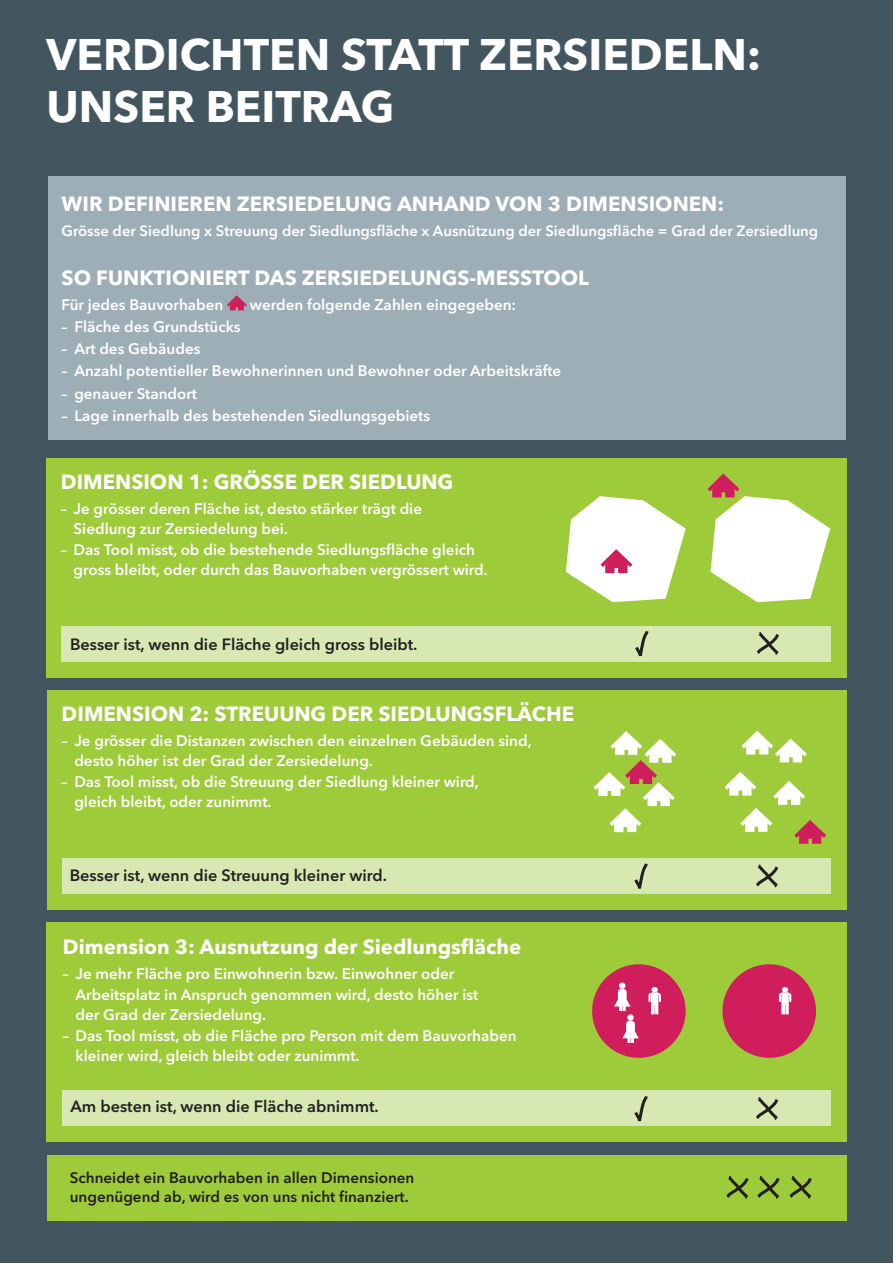
<style>
.page{position:relative;width:893px;height:1263px;background:#435660}
.page>*{position:absolute;margin:0;border:0;box-sizing:border-box;transform-origin:0 0}
.t1{font:700 43.8px/51.4px "Avenir Next LT Pro";color:#fff}
.t2{font:700 20.4px "Avenir Next LT Pro";color:#fff}
.t3{font:600 16.2px "Avenir Next LT Pro";color:#231f20}
.t4{font:600 15.15px/20.4px "Avenir Next LT Pro";color:#fff}
.t5{font:600 15.15px/19.5px "Avenir Next LT Pro";color:#231f20}
.t6{font:600 14.85px "Avenir Next LT Pro";color:#fff}
</style>
<div class="page">
<div style="left:46px;top:458px;width:801px;height:219px;background:#9ecb3a"></div>
<div style="left:61px;top:626px;width:769px;height:36px;background:#d8e8b2"></div>
<svg style="left:635px;top:631px;width:14px;height:26px"></svg>
<svg style="left:756px;top:632px;width:23px;height:23px"></svg>
<div style="left:47px;top:690px;width:799px;height:219px;background:#9ecb3a"></div>
<div style="left:63px;top:858px;width:768px;height:36px;background:#d8e8b2"></div>
<svg style="left:634px;top:863px;width:14px;height:26px"></svg>
<svg style="left:756px;top:864px;width:23px;height:24px"></svg>
<div style="left:47px;top:1155px;width:799px;height:65px;background:#9ecb3a"></div>
<svg style="left:726px;top:1176px;width:86px;height:23px"></svg>
<div style="left:47px;top:923px;width:800px;height:219px;background:#9ecb3a"></div>
<div style="left:63px;top:1090px;width:768px;height:36px;background:#d8e8b2"></div>
<svg style="left:634px;top:1096px;width:14px;height:26px"></svg>
<svg style="left:756px;top:1097px;width:23px;height:23px"></svg>
<svg style="left:593px;top:731px;width:84px;height:101px"></svg>
<svg style="left:741px;top:730px;width:66px;height:32px"></svg>
<svg style="left:724px;top:771px;width:102px;height:73px"></svg>
<svg style="left:566px;top:496px;width:120px;height:106px"></svg>
<svg style="left:707px;top:473px;width:123px;height:129px"></svg>
<div style="left:48px;top:177px;width:797px;height:263px;background:#9eaeb7"></div>
<svg style="left:227px;top:295px;width:20px;height:15px"></svg>
<div style="left:592px;top:964px;width:94px;height:94px;background:#d01d5c;border-radius:50%"></div>
<svg style="left:649px;top:987px;width:12px;height:27px"></svg>
<svg style="left:614px;top:982px;width:25px;height:61px"></svg>
<div style="left:722px;top:964px;width:94px;height:94px;background:#d01d5c;border-radius:50%"></div>
<svg style="left:779px;top:987px;width:12px;height:27px"></svg>
<h1 class="t1" style="left:47px;top:29px;width:716px">VERDICHTEN STATT ZERSIEDELN:<br>UNSER BEITRAG</h1>
<h2 class="t2" style="left:62px;top:191px;width:664px">WIR DEFINIEREN ZERSIEDELUNG ANHAND VON 3 DIMENSIONEN:</h2>
<p class="t6" style="left:62px;top:221px;width:758px">Grösse der Siedlung x Streuung der Siedlungsfläche x Ausnützung der Siedlungsfläche = Grad der Zersiedlung</p>
<h2 class="t2" style="left:62px;top:265px;width:529px">SO FUNKTIONIERT DAS ZERSIEDELUNGS-MESSTOOL</h2>
<p class="t4" style="left:62px;top:294px;width:163px">Für jedes Bauvorhaben</p>
<p class="t4" style="left:250px;top:294px;width:268px">werden folgende Zahlen eingegeben:</p>
<p class="t4" style="left:62px;top:316px;width:180px">– Fläche des Grundstücks</p>
<p class="t4" style="left:62px;top:338px;width:140px">– Art des Gebäudes</p>
<p class="t4" style="left:62px;top:361px;width:501px">– Anzahl potentieller Bewohnerinnen und Bewohner oder Arbeitskräfte</p>
<p class="t4" style="left:62px;top:383px;width:137px">– genauer Standort</p>
<p class="t4" style="left:62px;top:405px;width:370px">– Lage innerhalb des bestehenden Siedlungsgebiets</p>
<h2 class="t2" style="left:61px;top:469px;width:394px">DIMENSION 1: GRÖSSE DER SIEDLUNG</h2>
<p class="t4" style="left:74px;top:498px;width:350px;text-indent:-13px">– Je grösser deren Fläche ist, desto stärker trägt die<br>Siedlung zur Zersiedelung bei.</p>
<p class="t4" style="left:74px;top:539px;width:416px;text-indent:-13px">– Das Tool misst, ob die bestehende Siedlungsfläche gleich gross bleibt, oder durch das Bauvorhaben vergrössert wird.</p>
<p class="t3" style="left:70px;top:634px;width:349px">Besser ist, wenn die Fläche gleich gross bleibt.</p>
<h2 class="t2" style="left:62px;top:701px;width:514px">DIMENSION 2: STREUUNG DER SIEDLUNGSFLÄCHE</h2>
<p class="t4" style="left:74px;top:730px;width:459px;text-indent:-13px">– Je grösser die Distanzen zwischen den einzelnen Gebäuden sind, desto höher ist der Grad der Zersiedelung.</p>
<p class="t4" style="left:74px;top:771px;width:406px;text-indent:-13px">– Das Tool misst, ob die Streuung der Siedlung kleiner wird, gleich bleibt, oder zunimmt.</p>
<p class="t3" style="left:70px;top:865px;width:319px">Besser ist, wenn die Streuung kleiner wird.</p>
<h2 class="t2" style="left:63px;top:935px;width:460px">Dimension 3: Ausnutzung der Siedlungsfläche</h2>
<p class="t4" style="left:76px;top:963px;width:404px;text-indent:-13px">– Je mehr Fläche pro Einwohnerin bzw. Einwohner oder<br>Arbeitsplatz in Anspruch genommen wird, desto höher ist der Grad der Zersiedelung.</p>
<p class="t4" style="left:76px;top:1025px;width:442px;text-indent:-13px">– Das Tool misst, ob die Fläche pro Person mit dem Bauvorhaben kleiner wird, gleich bleibt oder zunimmt.</p>
<p class="t3" style="left:71px;top:1096px;width:310px">Am besten ist, wenn die Fläche abnimmt.</p>
<p class="t5" style="left:70px;top:1167px;width:346px">Schneidet ein Bauvorhaben in allen Dimensionen ungenügend ab, wird es von uns nicht finanziert.</p>
</div>
